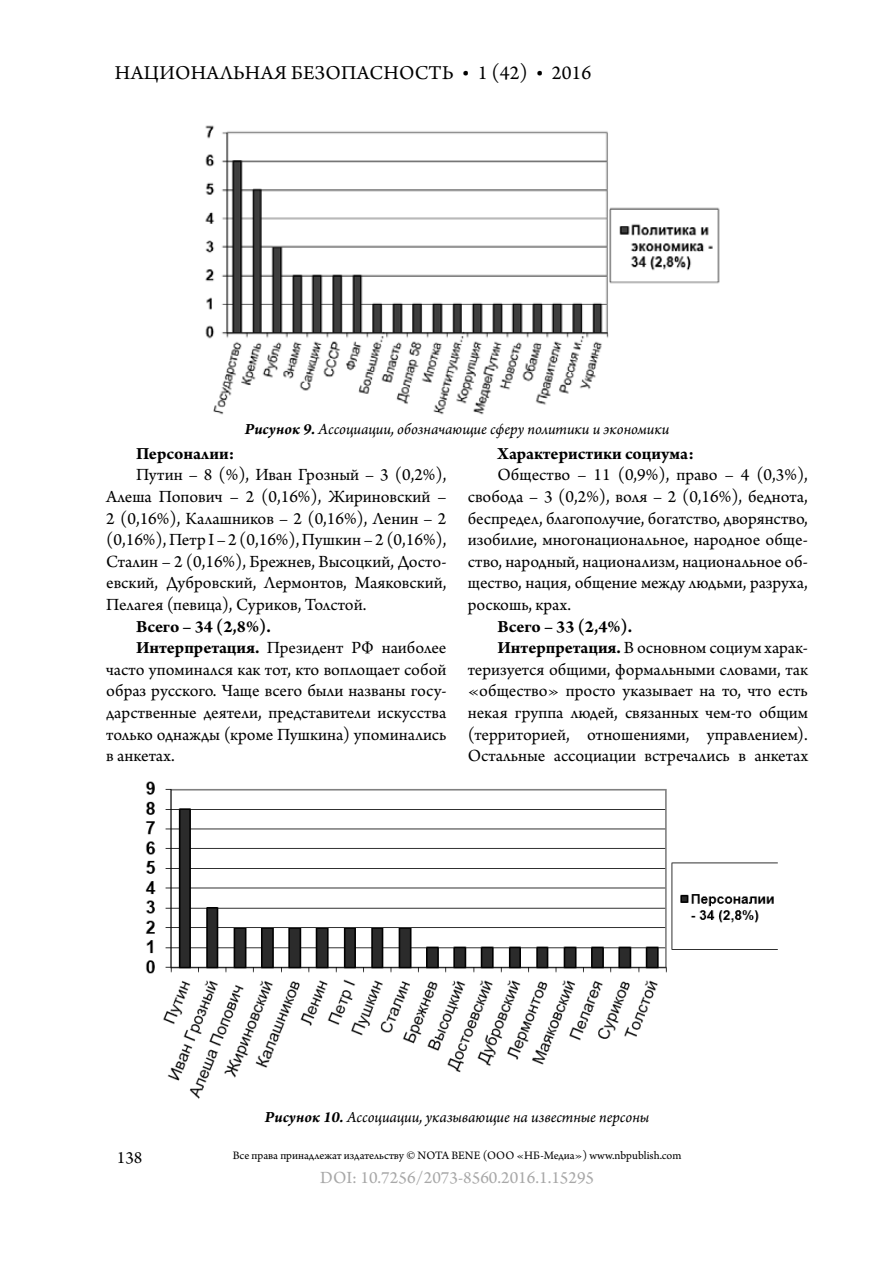
<style>
.page{position:relative;width:893px;height:1263px;background:#fff}
.page>*{position:absolute;margin:0;border:0;box-sizing:border-box;transform-origin:0 0}
.t1{font:20.7px "Arno Pro";letter-spacing:.01em;color:#000}
.t2{font:18px/21.6px "Arno Pro";color:#000;text-align:justify}
.t3{font:700 18px "Arno Pro";color:#000}
.t4{font:18px "Arno Pro";color:#a8a8a8}
.t5{font:italic 16.5px "Arno Pro";letter-spacing:-.005em;color:#000}
.t6{font:12px "Arno Pro";color:#000}
.s1{font-weight:700}
</style>
<div class="page">
<img style="left:205px;top:125px;width:515px;height:290px">
<img style="left:145px;top:781px;width:633px;height:318px">
<p class="t1" style="left:115px;top:61px;width:478px">Национальная безопасно сть • 1 (42) • 2016</p>
<p class="t5" style="left:245px;top:419px;width:426px"><span class="s1">Рисунок 9.</span> Ассоциации, обозначающие сферу политики и экономики</p>
<p class="t3" style="left:136px;top:443px;width:100px">Персоналии:</p>
<p class="t2" style="left:106px;top:465px;width:342px;text-indent:30px">Путин – 8 (%), Иван Грозный – 3 (0,2%), Алеша Попович – 2 (0,16%), Жириновский – 2 (0,16%), Калашников – 2 (0,16%), Ленин – 2 (0,16%), Петр I – 2 (0,16%), Пушкин – 2 (0,16%), Сталин – 2 (0,16%), Брежнев, Высоцкий, Досто&shy;евский, Дубровский, Лермонтов, Маяковский, Пелагея (певица), Суриков, Толстой.</p>
<p class="t3" style="left:136px;top:616px;width:136px">Всего – 34 (2,8%).</p>
<p class="t2" style="left:136px;top:638px;width:312px"><span class="s1">Интерпретация.</span> Президент РФ наиболее</p>
<p class="t2" style="left:106px;top:660px;width:342px">часто упоминался как тот, кто воплощает собой</p>
<p class="t2" style="left:106px;top:681px;width:342px">образ русского. Чаще всего были названы госу-</p>
<p class="t2" style="left:106px;top:703px;width:342px">дарственные деятели, представители искусства</p>
<p class="t2" style="left:106px;top:724px;width:342px">только однажды (кроме Пушкина) упоминались</p>
<p class="t2" style="left:106px;top:746px;width:70px">в анкетах.</p>
<p class="t3" style="left:497px;top:443px;width:198px">Характеристики социума:</p>
<p class="t2" style="left:468px;top:465px;width:342px;text-indent:30px">Общество – 11 (0,9%), право – 4 (0,3%), свобода – 3 (0,2%), воля – 2 (0,16%), беднота, беспредел, благополучие, богатство, дворянство, изобилие, многонациональное, народное обще&shy;ство, народный, национализм, национальное об&shy;щество, нация, общение между людьми, разруха, роскошь, крах.</p>
<p class="t3" style="left:497px;top:616px;width:136px">Всего – 33 (2,4%).</p>
<p class="t2" style="left:497px;top:638px;width:312px"><span class="s1">Интерпретация.</span> В основном социум харак-</p>
<p class="t2" style="left:468px;top:660px;width:342px">теризуется общими, формальными словами, так</p>
<p class="t2" style="left:468px;top:681px;width:342px">«общество» просто указывает на то, что есть</p>
<p class="t2" style="left:468px;top:703px;width:342px">некая группа людей, связанных чем-то общим</p>
<p class="t2" style="left:468px;top:724px;width:342px">(территорией, отношениями, управлением).</p>
<p class="t2" style="left:468px;top:746px;width:342px">Остальные ассоциации встречались в анкетах</p>
<p class="t5" style="left:265px;top:1108px;width:386px"><span class="s1">Рисунок 10.</span> Ассоциации, указывающие на известные персоны</p>
<p class="t2" style="left:117px;top:1148px;width:27px">138</p>
<p class="t6" style="left:233px;top:1149px;width:450px">Все права принадлежат издательству © NOTA BENE (ООО «НБ-Медиа») www.nbpublish.com</p>
<p class="t4" style="left:320px;top:1167px;width:276px">DOI: 10.7256/2073-8560.2016.1.15295</p>
</div>
